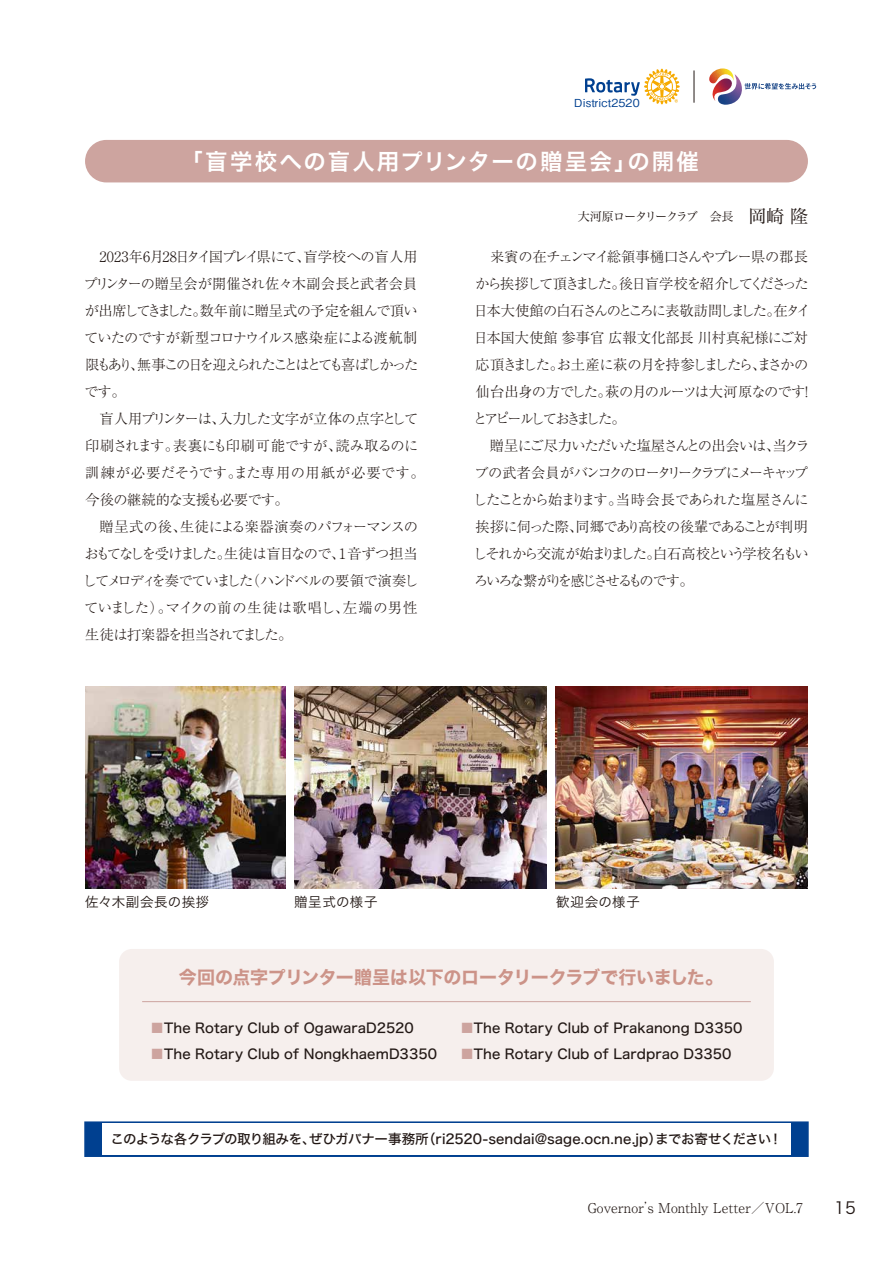
<style>
.page{position:relative;width:893px;height:1263px;background:#fff}
.page>*{position:absolute;margin:0;border:0;box-sizing:border-box;transform-origin:0 0}
.t1{font:22.5px "Hira Kaku Std N W6";letter-spacing:.08em;color:#fff}
.t2{font:18px "Hira Kaku Std N W7";letter-spacing:-.02em;color:#cc9388}
.t3{font:16.5px "Hira Kaku Std N W3";color:#221815}
.t4{font:300 14.25px/27px "Ryumin Pro";letter-spacing:-.1em;color:#221815}
.t5{font:300 14.25px/27px "Ryumin Pro";letter-spacing:-.05em;color:#221815}
.t6{font:300 14.25px/27px "Ryumin Pro";letter-spacing:-.075em;color:#221815;text-align:justify}
.t7{font:13.5px "Hira Kaku Std N W5";letter-spacing:.005em;color:#221815}
.t8{font:13.5px "Hira Kaku Std N W5";letter-spacing:-.015em;color:#221815}
.t9{font:300 13.5px "Ryumin Pro";color:#221815}
.t10{font:13.5px "Hira Kaku Std N W3";letter-spacing:.05em;color:#221815}
.t11{font:12px "Hira Min Std W3";letter-spacing:-.08em;color:#221815}
.t12{font:500 11.1px "Gothic BBB Pro";letter-spacing:.01em;color:#004090}
.s1{font-size:18px}
.s2{color:#cda49f}
</style>
<div class="page">
<div style="left:85px;top:140px;width:723px;height:42px;background:#cda49f;border-radius:21px"></div>
<div style="left:84px;top:1121px;width:725px;height:36px;background:#004090;border:2px solid #004090"></div>
<div style="left:102px;top:1123px;width:689px;height:32px;background:#fff"></div>
<div style="left:119px;top:949px;width:655px;height:132px;background:#f6efed;border-radius:13px"></div>
<hr style="left:142px;top:1001px;width:609px;height:1px;background:#cda49f">
<img style="left:85px;top:687px;width:200px;height:202px">
<img style="left:294px;top:687px;width:253px;height:202px">
<img style="left:555px;top:687px;width:253px;height:202px">
<svg style="left:709px;top:68px;width:107px;height:37px"></svg>
<hr style="left:694px;top:70px;width:1px;height:33px;background:#221815">
<svg style="left:585px;top:69px;width:95px;height:35px"></svg>
<p class="t12" style="left:574px;top:94px;width:67px">District2520</p>
<h1 class="t1" style="left:181px;top:144px;width:520px">「盲学校への盲人用プリンターの贈呈会」の開催</h1>
<p class="t11" style="left:578px;top:208px;width:232px">大河原ロータリークラブ　会長 <span class="s1">岡崎 隆</span></p>
<p class="t5" style="left:84px;top:242px;width:343px">　2023年6月28日タイ国プレイ県にて、盲学校への盲人用プリンターの贈呈会が開催され佐々木副会長と武者会員が出席してきました。数年前に贈呈式の予定を組んで頂いていたのですが新型コロナウイルス感染症による渡航制限もあり、無事この日を迎えられたことはとても喜ばしかったです。<br>　盲人用プリンターは、入力した文字が立体の点字として印刷されます。表裏にも印刷可能ですが、読み取るのに訓練が必要だそうです。また専用の用紙が必要です。今後の継続的な支援も必要です。</p>
<p class="t6" style="left:82px;top:512px;width:338px;text-indent:17px">贈呈式の後、生徒による楽器演奏のパフォーマンスのおもてなしを受けました。生徒は盲目なので、１音ずつ担当してメロディを奏でていました（ハンドベルの要領で演奏していました）。マイクの前の生徒は歌唱し、左端の男性生徒は打楽器を担当されてました。</p>
<p class="t4" style="left:473px;top:242px;width:342px">　来賓の在チェンマイ総領事樋口さんやプレー県の郡長から挨拶して頂きました。後日盲学校を紹介してくださった日本大使館の白石さんのところに表敬訪問しました。在タイ日本国大使館 参事官 広報文化部長 川村真紀様にご対応頂きました。お土産に萩の月を持参しましたら、まさかの仙台出身の方でした。萩の月のルーツは大河原なのです！とアピールしておきました。<br>　贈呈にご尽力いただいた塩屋さんとの出会いは、当クラブの武者会員がバンコクのロータリークラブにメーキャップしたことから始まります。当時会長であられた塩屋さんに挨拶に伺った際、同郷であり高校の後輩であることが判明しそれから交流が始まりました。白石高校という学校名もいろいろな繋がりを感じさせるものです。</p>
<p class="t10" style="left:85px;top:892px;width:126px">佐々木副会長の挨拶</p>
<p class="t10" style="left:294px;top:892px;width:85px">贈呈式の様子</p>
<p class="t10" style="left:556px;top:892px;width:85px">歓迎会の様子</p>
<p class="t2" style="left:179px;top:963px;width:546px">今回の点字プリンター贈呈は以下のロータリークラブで行いました。</p>
<p class="t7" style="left:151px;top:1018px;width:265px"><span class="s2">■</span>The Rotary Club of OgawaraD2520</p>
<p class="t7" style="left:151px;top:1043px;width:288px"><span class="s2">■</span>The Rotary Club of NongkhaemD3350</p>
<p class="t7" style="left:460px;top:1018px;width:283px"><span class="s2">■</span>The Rotary Club of Prakanong D3350</p>
<p class="t7" style="left:460px;top:1043px;width:273px"><span class="s2">■</span>The Rotary Club of Lardprao D3350</p>
<p class="t8" style="left:111px;top:1129px;width:673px">このような各クラブの取り組みを、ぜひガバナー事務所（ri2520-sendai@sage.ocn.ne.jp）までお寄せください！</p>
<p class="t9" style="left:588px;top:1197px;width:217px">Governor’s Monthly Letter／VOL.7</p>
<p class="t3" style="left:834px;top:1195px;width:23px">15</p>
</div>
